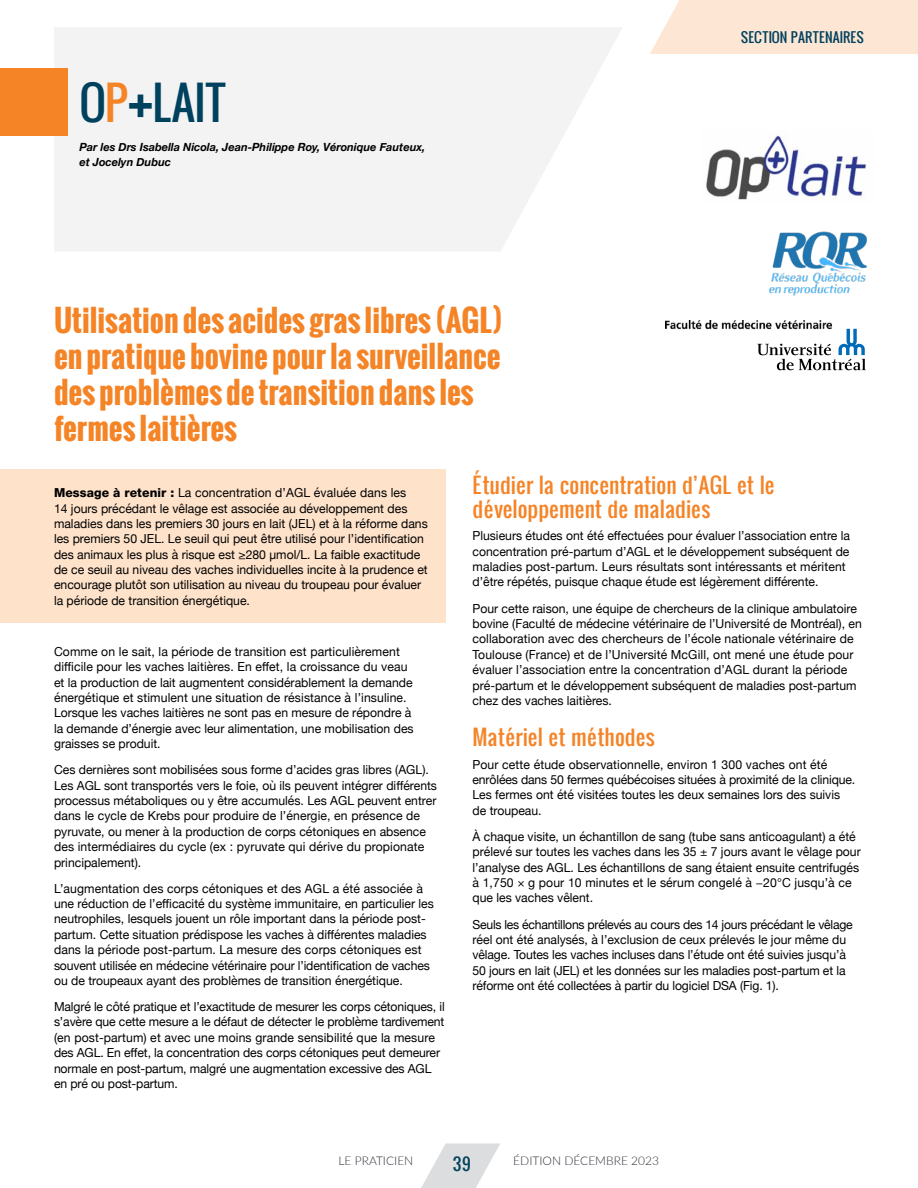
<style>
.page{position:relative;width:918px;height:1188px;background:#fff}
.page>*{position:absolute;margin:0;border:0;box-sizing:border-box;transform-origin:0 0}
.t1{font:45px "Oswald";letter-spacing:-.03em;color:#00415e}
.t2{font:700 30px/36px "Oswald";color:#f58427}
.t3{font:21px/24px "Oswald";color:#f58427}
.t4{font:16.5px "Oswald";color:#00415e}
.t5{font:13.5px "Oswald";letter-spacing:-.01em;color:#00415e}
.t6{font:12.45px/15.5px "Helvetica Neue";color:#000}
.t7{font:300 12px "Lato";color:#33303a}
.t8{font:italic 700 11.25px/15.3px "Helvetica Neue";color:#000}
.s1{color:#f58427}
.s2{font-family:"Arial";font-weight:700}
.s3{font-family:"Helvetica Neue LT Std";font-weight:800}
</style>
<div class="page">
<div style="left:0;top:469px;width:446px;height:153px;background:#fee2ca"></div>
<svg style="left:54px;top:27px;width:568px;height:224px;fill:#f3f3f3"></svg>
<div style="left:650px;top:0;width:268px;height:54px;background:#fde6d3"></div>
<div style="left:0;top:68px;width:68px;height:68px;background:#f58427"></div>
<img style="left:666px;top:320px;width:167px;height:10px">
<svg style="left:757px;top:329px;width:109px;height:41px"></svg>
<img style="left:706px;top:132px;width:160px;height:68px">
<img style="left:769px;top:231px;width:98px;height:65px">
<svg style="left:421px;top:1143px;width:79px;height:45px"></svg>
<h1 class="t1" style="left:80px;top:68px;width:149px">O<span class="s1">P</span><span class="s2">+</span>LAIT</h1>
<p class="t8" style="left:80px;top:139px;width:347px">Par les Drs Isabella Nicola, Jean-Philippe Roy, Véronique Fauteux, et Jocelyn Dubuc</p>
<h2 class="t2" style="left:54px;top:302px;width:450px">Utilisation des acides gras libres (AGL) en pratique bovine pour la surveillance des problèmes de transition dans les fermes laitières</h2>
<p class="t5" style="left:741px;top:27px;width:125px">SECTION PARTENAIRES</p>
<p class="t6" style="left:54px;top:486px;width:375px"><span class="s3">Message à retenir :</span> La concentration d’AGL évaluée dans les<br>14 jours précédant le vêlage est associée au développement des maladies dans les premiers 30 jours en lait (JEL) et à la réforme dans les premiers 50 JEL. Le seuil qui peut être utilisé pour l’identification des animaux les plus à risque est ≥280 µmol/L. La faible exactitude de ce seuil au niveau des vaches individuelles incite à la prudence et encourage plutôt son utilisation au niveau du troupeau pour évaluer la période de transition énergétique.</p>
<p class="t6" style="left:54px;top:644px;width:361px">Comme on le sait, la période de transition est particulièrement difficile pour les vaches laitières. En effet, la croissance du veau et la production de lait augmentent considérablement la demande énergétique et stimulent une situation de résistance à l’insuline.<br>Lorsque les vaches laitières ne sont pas en mesure de répondre à la demande d’énergie avec leur alimentation, une mobilisation des graisses se produit.</p>
<p class="t6" style="left:54px;top:763px;width:385px">Ces dernières sont mobilisées sous forme d’acides gras libres (AGL).<br>Les AGL sont transportés vers le foie, où ils peuvent intégrer différents processus métaboliques ou y être accumulés. Les AGL peuvent entrer dans le cycle de Krebs pour produire de l’énergie, en présence de pyruvate, ou mener à la production de corps cétoniques en absence des intermédiaires du cycle (ex : pyruvate qui dérive du propionate principalement).</p>
<p class="t6" style="left:54px;top:881px;width:381px">L’augmentation des corps cétoniques et des AGL a été associée à une réduction de l’efficacité du système immunitaire, en particulier les neutrophiles, lesquels jouent un rôle important dans la période post&shy;partum. Cette situation prédispose les vaches à différentes maladies dans la période post-partum. La mesure des corps cétoniques est souvent utilisée en médecine vétérinaire pour l’identification de vaches ou de troupeaux ayant des problèmes de transition énergétique.</p>
<p class="t6" style="left:54px;top:1000px;width:392px">Malgré le côté pratique et l’exactitude de mesurer les corps cétoniques, il s’avère que cette mesure a le défaut de détecter le problème tardivement (en post-partum) et avec une moins grande sensibilité que la mesure des AGL. En effet, la concentration des corps cétoniques peut demeurer normale en post-partum, malgré une augmentation excessive des AGL en pré ou post-partum.</p>
<h3 class="t3" style="left:472px;top:472px;width:304px">Étudier la concentration d’AGL et le développement de maladies</h3>
<p class="t6" style="left:472px;top:529px;width:379px">Plusieurs études ont été effectuées pour évaluer l’association entre la concentration pré-partum d’AGL et le développement subséquent de maladies post-partum. Leurs résultats sont intéressants et méritent d’être répétés, puisque chaque étude est légèrement différente.</p>
<p class="t6" style="left:472px;top:601px;width:391px">Pour cette raison, une équipe de chercheurs de la clinique ambulatoire bovine (Faculté de médecine vétérinaire de l’Université de Montréal), en collaboration avec des chercheurs de l’école nationale vétérinaire de Toulouse (France) et de l’Université McGill, ont mené une étude pour évaluer l’association entre la concentration d’AGL durant la période pré-partum et le développement subséquent de maladies post-partum chez des vaches laitières.</p>
<h3 class="t3" style="left:472px;top:725px;width:185px">Matériel et méthodes</h3>
<p class="t6" style="left:472px;top:757px;width:384px">Pour cette étude observationnelle, environ 1 300 vaches ont été enrôlées dans 50 fermes québécoises situées à proximité de la clinique.<br>Les fermes ont été visitées toutes les deux semaines lors des suivis de troupeau.</p>
<p class="t6" style="left:472px;top:829px;width:390px">À chaque visite, un échantillon de sang (tube sans anticoagulant) a été prélevé sur toutes les vaches dans les 35 ± 7 jours avant le vêlage pour l’analyse des AGL. Les échantillons de sang étaient ensuite centrifugés à 1,750 × g pour 10 minutes et le sérum congelé à −20°C jusqu’à ce que les vaches vêlent.</p>
<p class="t6" style="left:472px;top:917px;width:382px">Seuls les échantillons prélevés au cours des 14 jours précédant le vêlage réel ont été analysés, à l’exclusion de ceux prélevés le jour même du vêlage. Toutes les vaches incluses dans l’étude ont été suivies jusqu’à 50 jours en lait (JEL) et les données sur les maladies post-partum et la réforme ont été collectées à partir du logiciel DSA (Fig. 1).</p>
<p class="t7" style="left:339px;top:1152px;width:76px">LE PRATICIEN</p>
<p class="t7" style="left:513px;top:1152px;width:147px">ÉDITION DÉCEMBRE 2023</p>
<h3 class="t4" style="left:453px;top:1152px;width:20px">39</h3>
</div>
